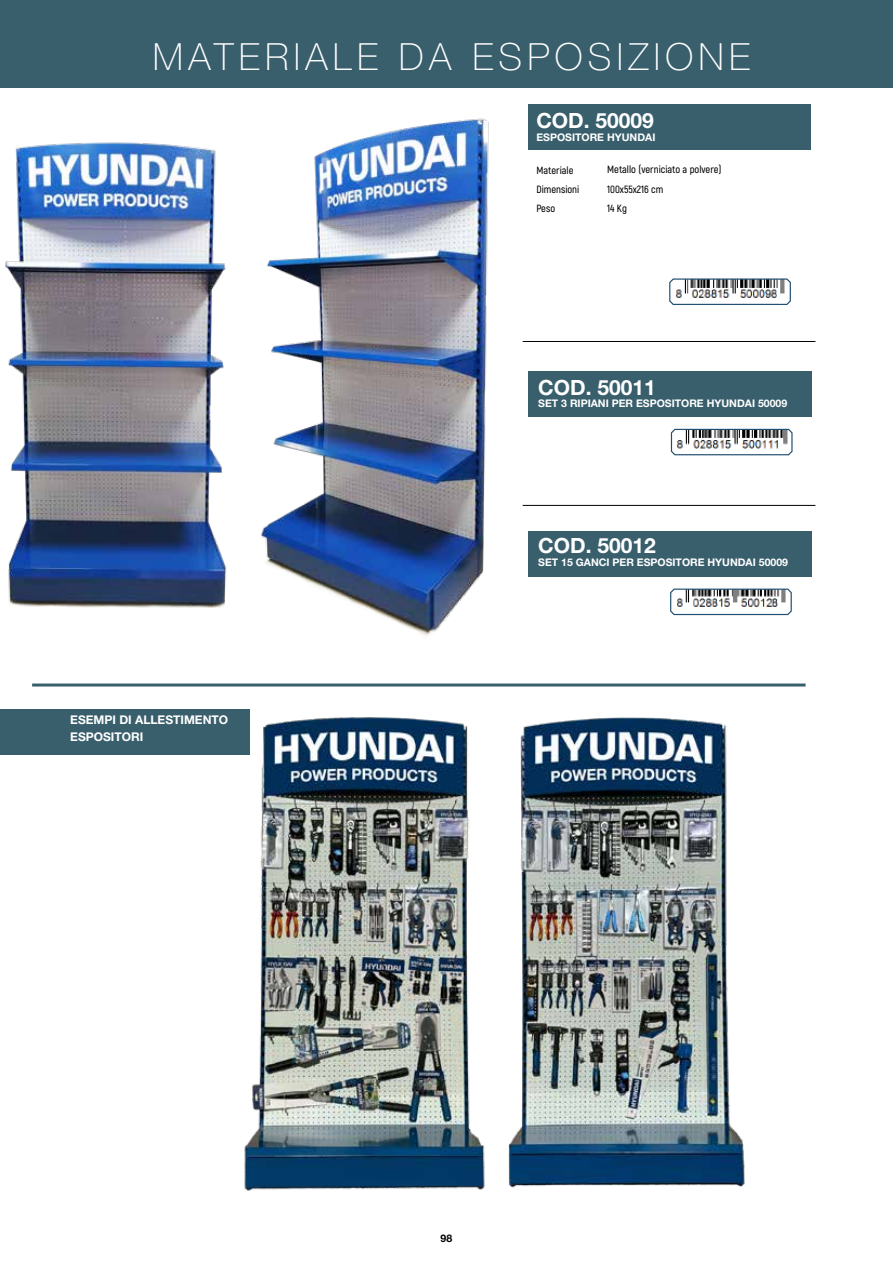
<style>
.page{position:relative;width:893px;height:1263px;background:#fff}
.page>*{position:absolute;margin:0;border:0;box-sizing:border-box;transform-origin:0 0}
.t1{font:100 37.5px "Helvetica Neue LT Pro";letter-spacing:.14em;color:#fff}
.t2{font:700 21px "Helvetica Neue LT Pro";color:#fff}
.t3{font:700 12px/16.5px "Helvetica Neue LT Pro";color:#fff}
.t4{font:700 10.5px "Helvetica Neue LT Pro";color:#fff}
.t5{font:600 10.5px/19.4px "Akrobat";color:#000}
.t6{font:700 10.5px "Helvetica Neue LT Pro";color:#000}
</style>
<div class="page">
<div style="left:0;top:709px;width:250px;height:46px;background:#395f6d"></div>
<div style="left:528px;top:531px;width:284px;height:46px;background:#395f6d"></div>
<div style="left:528px;top:371px;width:284px;height:46px;background:#395f6d"></div>
<svg style="left:669px;top:278px;width:122px;height:27px"></svg>
<svg style="left:670px;top:428px;width:123px;height:28px"></svg>
<svg style="left:670px;top:588px;width:122px;height:28px"></svg>
<hr style="left:32px;top:683px;width:774px;height:3px;background:#395f6d">
<hr style="left:523px;top:505px;width:292px;height:1px;background:#000">
<hr style="left:523px;top:341px;width:292px;height:1px;background:#000">
<div style="left:528px;top:104px;width:282px;height:46px;background:#395f6d"></div>
<img style="left:261px;top:118px;width:228px;height:518px">
<img style="left:5px;top:142px;width:222px;height:466px">
<div style="left:0;top:0;width:893px;height:88px;background:#395f6d"></div>
<img style="left:244px;top:717px;width:241px;height:474px">
<img style="left:508px;top:717px;width:237px;height:471px">
<h1 class="t1" style="left:153px;top:35px;width:599px">MATERIALE DA ESPOSIZIONE</h1>
<h2 class="t2" style="left:536px;top:108px;width:119px">COD. 50009</h2>
<p class="t4" style="left:536px;top:131px;width:121px">ESPOSITORE HYUNDAI</p>
<p class="t5" style="left:536px;top:160px;width:44px">Materiale<br>Dimensioni<br>Peso</p>
<p class="t5" style="left:607px;top:160px;width:116px">Metallo (verniciato a polvere)<br>100x55x216 cm<br>14 Kg</p>
<h2 class="t2" style="left:538px;top:374px;width:119px">COD. 50011</h2>
<p class="t4" style="left:538px;top:397px;width:250px">SET 3 RIPIANI PER ESPOSITORE HYUNDAI 50009</p>
<p class="t3" style="left:70px;top:712px;width:159px">ESEMPI DI ALLESTIMENTO<br>ESPOSITORI</p>
<h2 class="t2" style="left:538px;top:532px;width:119px">COD. 50012</h2>
<p class="t4" style="left:538px;top:555px;width:251px">SET 15 GANCI PER ESPOSITORE HYUNDAI 50009</p>
<p class="t6" style="left:441px;top:1231px;width:13px">98</p>
</div>
